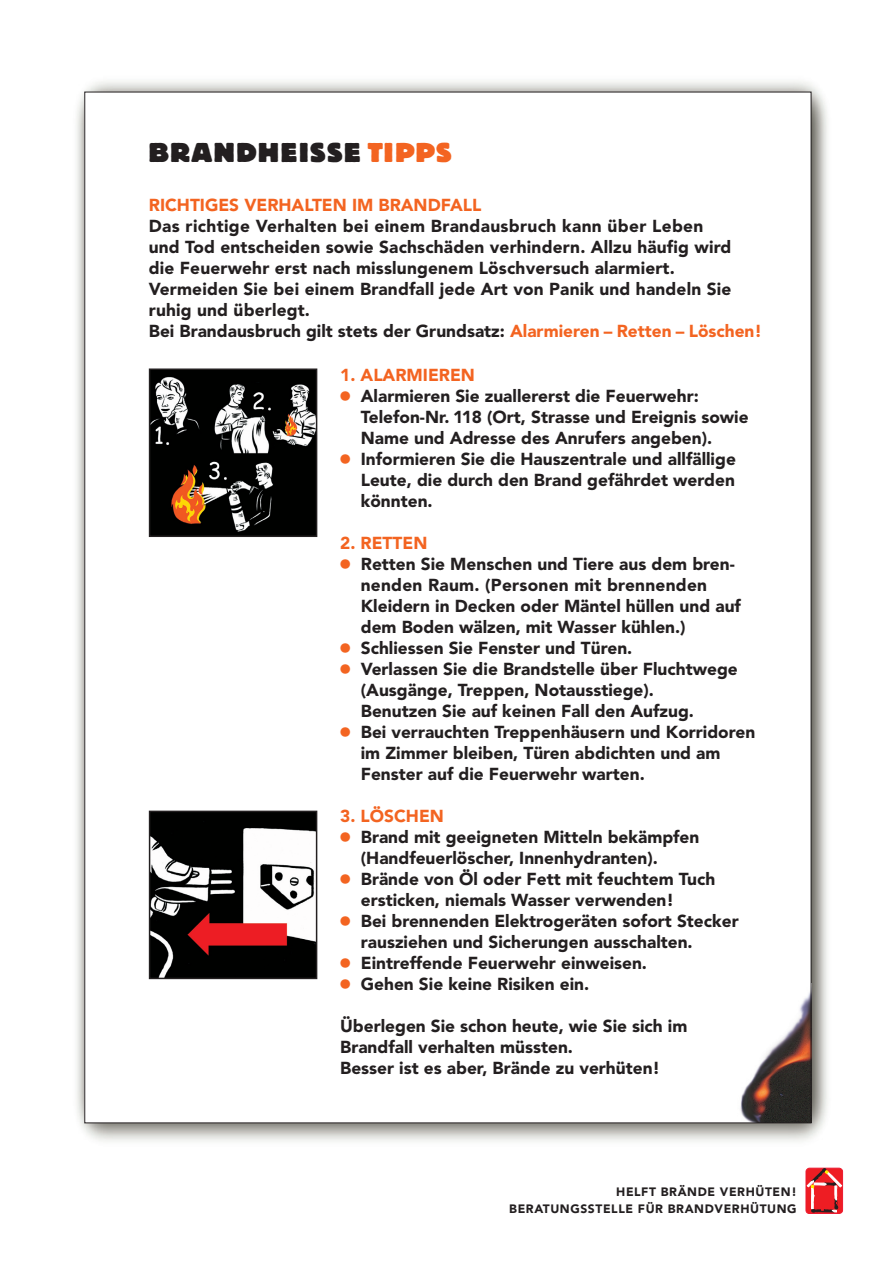
<style>
.page{position:relative;width:893px;height:1263px;background:#fff}
.page>*{position:absolute;margin:0;border:0;box-sizing:border-box;transform-origin:0 0}
.t1{font:800 27px "Block BE";letter-spacing:.05em;color:#231f20}
.t2{font:900 17.25px/21px "Avenir";color:#231f20}
.t3{font:900 17.25px "Avenir";color:#f36421}
.t4{font:900 12.15px/16.2px "Avenir";letter-spacing:.05em;color:#231f20;text-align:right}
.s1{color:#f36421}
.s2{font-family:"Carta";font-weight:400;font-size:15px;color:#f36421}
</style>
<div class="page">
<img style="left:76px;top:81px;width:752px;height:1061px">
<div style="left:85px;top:92px;width:726px;height:1031px;background:#fff"></div>
<img style="left:740px;top:994px;width:69px;height:127px">
<img style="left:152px;top:371px;width:162px;height:163px">
<div style="left:149px;top:368px;width:168px;height:169px;border:2px solid #231f20"></div>
<img style="left:152px;top:814px;width:162px;height:162px">
<div style="left:149px;top:811px;width:168px;height:168px;border:2px solid #231f20"></div>
<div style="left:806px;top:1168px;width:37px;height:45px;border:1px solid #ed1a31;border-radius:3px"></div>
<svg style="left:806px;top:1168px;width:36px;height:45px;background:#dc3f41"></svg>
<h1 class="t1" style="left:149px;top:138px;width:305px">BRANDHEISSE <span class="s1">TIPPS</span></h1>
<p class="t3" style="left:149px;top:195px;width:334px">RICHTIGES VERHALTEN IM BRANDFALL</p>
<p class="t2" style="left:149px;top:216px;width:615px">Das richtige Verhalten bei einem Brandausbruch kann über Leben<br>und Tod entscheiden sowie Sachschäden verhindern. Allzu häufig wird<br>die Feuerwehr erst nach misslungenem Löschversuch alarmiert.<br>Vermeiden Sie bei einem Brandfall jede Art von Panik und handeln Sie ruhig und überlegt.<br>Bei Brandausbruch gilt stets der Grundsatz: <span class="s1">Alarmieren – Retten – Löschen!</span></p>
<p class="t3" style="left:340px;top:365px;width:136px">1. ALARMIEREN</p>
<p class="t2" style="left:340px;top:386px;width:360px"><span class="s2">ⓦ</span> Alarmieren Sie zuallererst die Feuerwehr:</p>
<p class="t2" style="left:361px;top:407px;width:389px">Telefon-Nr. 118 (Ort, Strasse und Ereignis sowie</p>
<p class="t2" style="left:361px;top:428px;width:353px">Name und Adresse des Anrufers angeben).</p>
<p class="t2" style="left:340px;top:449px;width:397px"><span class="s2">ⓦ</span> Informieren Sie die Hauszentrale und allfällige</p>
<p class="t2" style="left:361px;top:470px;width:376px">Leute, die durch den Brand gefährdet werden</p>
<p class="t2" style="left:361px;top:491px;width:73px">könnten.</p>
<p class="t3" style="left:340px;top:533px;width:89px">2. RETTEN</p>
<p class="t2" style="left:340px;top:554px;width:396px"><span class="s2">ⓦ</span> Retten Sie Menschen und Tiere aus dem bren-</p>
<p class="t2" style="left:361px;top:575px;width:348px">nenden Raum. (Personen mit brennenden</p>
<p class="t2" style="left:361px;top:596px;width:382px">Kleidern in Decken oder Mäntel hüllen und auf</p>
<p class="t2" style="left:361px;top:617px;width:326px">dem Boden wälzen, mit Wasser kühlen.)</p>
<p class="t2" style="left:340px;top:638px;width:294px"><span class="s2">ⓦ</span> Schliessen Sie Fenster und Türen.</p>
<p class="t2" style="left:340px;top:659px;width:399px"><span class="s2">ⓦ</span> Verlassen Sie die Brandstelle über Fluchtwege</p>
<p class="t2" style="left:361px;top:680px;width:295px">(Ausgänge, Treppen, Notausstiege).</p>
<p class="t2" style="left:361px;top:701px;width:335px">Benutzen Sie auf keinen Fall den Aufzug.</p>
<p class="t2" style="left:340px;top:722px;width:417px"><span class="s2">ⓦ</span> Bei verrauchten Treppenhäusern und Korridoren</p>
<p class="t2" style="left:361px;top:743px;width:361px">im Zimmer bleiben, Türen abdichten und am</p>
<p class="t2" style="left:361px;top:764px;width:285px">Fenster auf die Feuerwehr warten.</p>
<p class="t3" style="left:340px;top:806px;width:105px">3. LÖSCHEN</p>
<p class="t2" style="left:340px;top:827px;width:361px"><span class="s2">ⓦ</span> Brand mit geeigneten Mitteln bekämpfen</p>
<p class="t2" style="left:361px;top:848px;width:299px">(Handfeuerlöscher, Innenhydranten).</p>
<p class="t2" style="left:340px;top:869px;width:377px"><span class="s2">ⓦ</span> Brände von Öl oder Fett mit feuchtem Tuch</p>
<p class="t2" style="left:361px;top:890px;width:315px">ersticken, niemals Wasser verwenden!</p>
<p class="t2" style="left:340px;top:911px;width:400px"><span class="s2">ⓦ</span> Bei brennenden Elektrogeräten sofort Stecker</p>
<p class="t2" style="left:361px;top:932px;width:333px">rausziehen und Sicherungen ausschalten.</p>
<p class="t2" style="left:340px;top:953px;width:308px"><span class="s2">ⓦ</span> Eintreffende Feuerwehr einweisen.</p>
<p class="t2" style="left:340px;top:974px;width:251px"><span class="s2">ⓦ</span> Gehen Sie keine Risiken ein.</p>
<p class="t2" style="left:340px;top:1016px;width:349px">Überlegen Sie schon heute, wie Sie sich im<br>Brandfall verhalten müssten.<br>Besser ist es aber, Brände zu verhüten!</p>
<p class="t4" style="left:509px;top:1184px;width:289px">HELFT BRÄNDE VERHÜTEN!<br>BERATUNGSSTELLE FÜR BRANDVERHÜTUNG</p>
</div>
